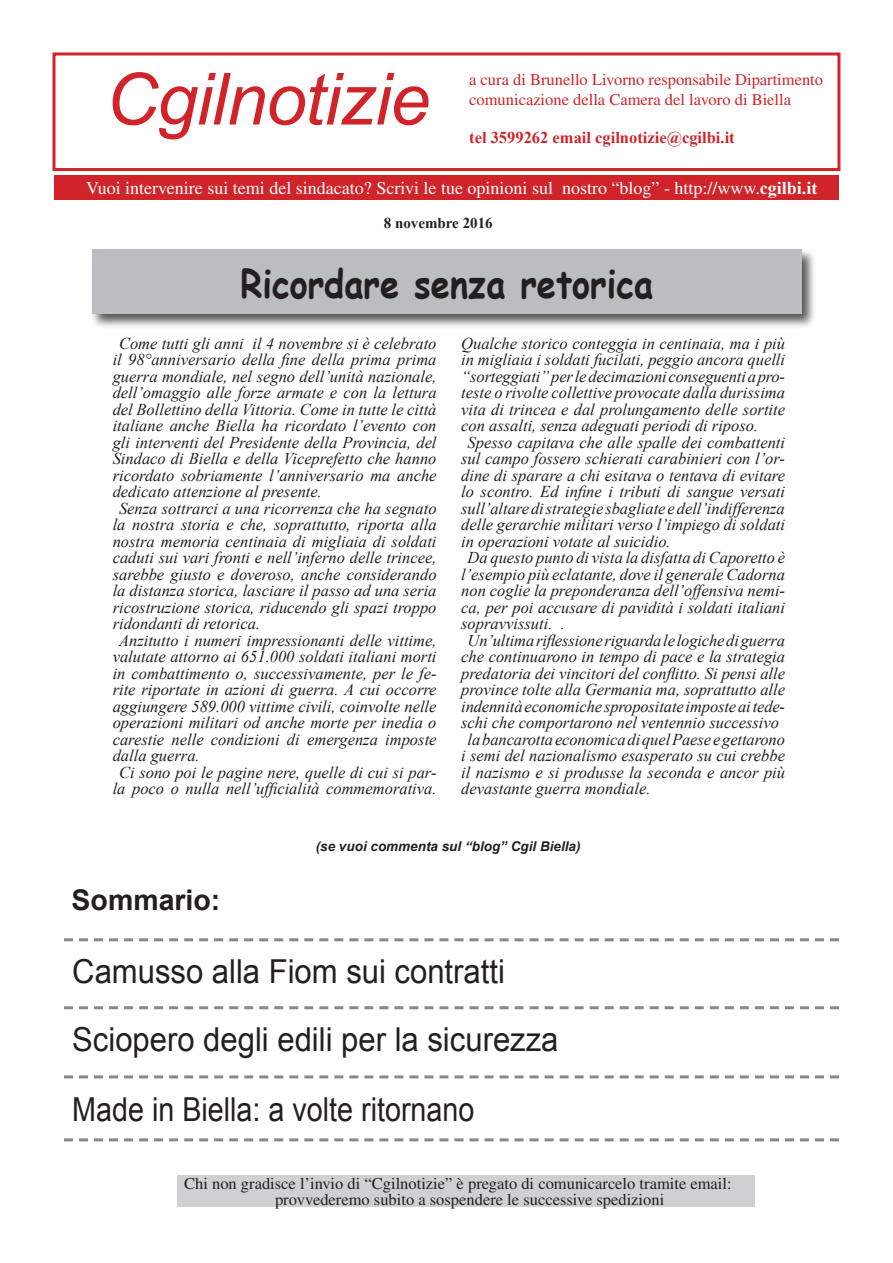
<style>
.page{position:relative;width:893px;height:1263px;background:#fff}
.page>*{position:absolute;margin:0;border:0;box-sizing:border-box;transform-origin:0 0}
.t1{font:italic 72px "Arial";letter-spacing:-.01em;color:#d1232a}
.t2{font:700 39px "Comic Sans MS";color:#231f20;scale:.88 1}
.t3{font:33px "Arial";color:#231f20;scale:.94 1}
.t4{font:33px "Arial";color:#231f20;scale:.87 1}
.t5{font:700 28.5px "Arial";color:#231f20}
.t6{font:18px "Times";color:#fff}
.t7{font:italic 16.5px "Times New Roman";color:#231f20}
.t8{font:16.5px/16.5px "Times";color:#231f20}
.t9{font:16.5px/19.8px "Times";color:#d1232a}
.t10{font:700 16.5px "Times New Roman";color:#d1232a}
.t11{font:700 15px "Times New Roman";color:#231f20}
.t12{font:italic 700 13.5px "Arial";color:#231f20}
.s1{font-family:"Times New Roman";font-weight:700}
</style>
<div class="page">
<div style="left:52px;top:52px;width:788px;height:119px;border:3px solid #d1232a"></div>
<div style="left:178px;top:1176px;width:577px;height:31px;background:#cfd0d2"></div>
<div style="left:54px;top:175px;width:785px;height:24px;background:#d1232a"></div>
<div style="left:71px;top:179px;width:761px;height:21px;background:#d1232a"></div>
<svg style="left:64px;top:1138px;width:775px;height:3px"></svg>
<svg style="left:64px;top:1006px;width:775px;height:3px"></svg>
<svg style="left:64px;top:1075px;width:775px;height:3px"></svg>
<div style="left:89px;top:247px;width:728px;height:82px;background:#231f20;opacity:.75"></div>
<div style="left:92px;top:250px;width:709px;height:64px;background:#bcbdc0"></div>
<svg style="left:64px;top:938px;width:775px;height:3px"></svg>
<h1 class="t1" style="left:106px;top:53px;width:326px">Cgilnotizie</h1>
<p class="t9" style="left:469px;top:69px;width:355px">a cura di Brunello Livorno responsabile Dipartimento comunicazione della Camera del lavoro di Biella</p>
<p class="t10" style="left:469px;top:126px;width:267px">tel 3599262 email cgilnotizie@cgilbi.it</p>
<p class="t6" style="left:86px;top:177px;width:733px">Vuoi intervenire sui temi del sindacato? Scrivi le tue opinioni sul nostro “blog” - http://www.<span class="s1">cgilbi.it</span></p>
<p class="t11" style="left:384px;top:212px;width:110px">8 novembre 2016</p>
<h2 class="t2" style="left:241px;top:255px;width:470px">Ricordare senza retorica</h2>
<p class="t7" style="left:119px;top:332px;width:319px">Come tutti gli anni il 4 novembre si è celebrato</p>
<p class="t7" style="left:113px;top:348px;width:325px">il 98°anniversario della fine della prima prima</p>
<p class="t7" style="left:113px;top:365px;width:325px">guerra mondiale, nel segno dell’unità nazionale,</p>
<p class="t7" style="left:113px;top:381px;width:325px">dell’omaggio alle forze armate e con la lettura</p>
<p class="t7" style="left:113px;top:398px;width:325px">del Bollettino della Vittoria. Come in tutte le città</p>
<p class="t7" style="left:113px;top:414px;width:325px">italiane anche Biella ha ricordato l’evento con</p>
<p class="t7" style="left:113px;top:431px;width:325px">gli interventi del Presidente della Provincia, del</p>
<p class="t7" style="left:113px;top:447px;width:325px">Sindaco di Biella e della Viceprefetto che hanno</p>
<p class="t7" style="left:113px;top:464px;width:325px">ricordato sobriamente l’anniversario ma anche</p>
<p class="t7" style="left:113px;top:480px;width:211px">dedicato attenzione al presente.</p>
<p class="t7" style="left:119px;top:497px;width:319px">Senza sottrarci a una ricorrenza che ha segnato</p>
<p class="t7" style="left:113px;top:513px;width:325px">la nostra storia e che, soprattutto, riporta alla</p>
<p class="t7" style="left:113px;top:530px;width:325px">nostra memoria centinaia di migliaia di soldati</p>
<p class="t7" style="left:113px;top:546px;width:325px">caduti sui vari fronti e nell’inferno delle trincee,</p>
<p class="t7" style="left:113px;top:563px;width:325px">sarebbe giusto e doveroso, anche considerando</p>
<p class="t7" style="left:113px;top:579px;width:325px">la distanza storica, lasciare il passo ad una seria</p>
<p class="t7" style="left:113px;top:596px;width:325px">ricostruzione storica, riducendo gli spazi troppo</p>
<p class="t7" style="left:113px;top:612px;width:149px">ridondanti di retorica.</p>
<p class="t7" style="left:119px;top:629px;width:319px">Anzitutto i numeri impressionanti delle vittime,</p>
<p class="t7" style="left:113px;top:645px;width:325px">valutate attorno ai 651.000 soldati italiani morti</p>
<p class="t7" style="left:113px;top:662px;width:325px">in combattimento o, successivamente, per le fe-</p>
<p class="t7" style="left:113px;top:678px;width:325px">rite riportate in azioni di guerra. A cui occorre</p>
<p class="t7" style="left:113px;top:695px;width:325px">aggiungere 589.000 vittime civili, coinvolte nelle</p>
<p class="t7" style="left:113px;top:711px;width:325px">operazioni militari od anche morte per inedia o</p>
<p class="t7" style="left:113px;top:728px;width:325px">carestie nelle condizioni di emergenza imposte</p>
<p class="t7" style="left:113px;top:744px;width:89px">dalla guerra.</p>
<p class="t7" style="left:119px;top:761px;width:319px">Ci sono poi le pagine nere, quelle di cui si par-</p>
<p class="t7" style="left:113px;top:777px;width:325px">la poco o nulla nell’ufficialità commemorativa.</p>
<p class="t7" style="left:461px;top:332px;width:325px">Qualche storico conteggia in centinaia, ma i più</p>
<p class="t7" style="left:461px;top:348px;width:325px">in migliaia i soldati fucilati, peggio ancora quelli</p>
<p class="t7" style="left:461px;top:365px;width:325px">“sorteggiati” per le decimazioni conseguenti a pro-</p>
<p class="t7" style="left:461px;top:381px;width:325px">teste o rivolte collettive provocate dalla durissima</p>
<p class="t7" style="left:461px;top:398px;width:325px">vita di trincea e dal prolungamento delle sortite</p>
<p class="t7" style="left:461px;top:414px;width:299px">con assalti, senza adeguati periodi di riposo.</p>
<p class="t7" style="left:468px;top:431px;width:319px">Spesso capitava che alle spalle dei combattenti</p>
<p class="t7" style="left:461px;top:447px;width:325px">sul campo fossero schierati carabinieri con l’or-</p>
<p class="t7" style="left:461px;top:464px;width:325px">dine di sparare a chi esitava o tentava di evitare</p>
<p class="t7" style="left:461px;top:480px;width:325px">lo scontro. Ed infine i tributi di sangue versati</p>
<p class="t7" style="left:461px;top:497px;width:325px">sull’altare di strategie sbagliate e dell’indifferenza</p>
<p class="t7" style="left:461px;top:513px;width:325px">delle gerarchie militari verso l’impiego di soldati</p>
<p class="t7" style="left:461px;top:530px;width:211px">in operazioni votate al suicidio.</p>
<p class="t7" style="left:468px;top:546px;width:319px">Da questo punto di vista la disfatta di Caporetto è</p>
<p class="t7" style="left:461px;top:563px;width:325px">l’esempio più eclatante, dove il generale Cadorna</p>
<p class="t7" style="left:461px;top:579px;width:325px">non coglie la preponderanza dell’offensiva nemi-</p>
<p class="t7" style="left:461px;top:596px;width:325px">ca, per poi accusare di pavidità i soldati italiani</p>
<p class="t7" style="left:461px;top:612px;width:105px">sopravvissuti. .</p>
<p class="t7" style="left:468px;top:629px;width:319px">Un’ultima riflessione riguarda le logiche di guerra</p>
<p class="t7" style="left:461px;top:645px;width:325px">che continuarono in tempo di pace e la strategia</p>
<p class="t7" style="left:461px;top:662px;width:325px">predatoria dei vincitori del conflitto. Si pensi alle</p>
<p class="t7" style="left:461px;top:678px;width:325px">province tolte alla Germania ma, soprattutto alle</p>
<p class="t7" style="left:461px;top:695px;width:325px">indennità economiche spropositate imposte ai tede-</p>
<p class="t7" style="left:461px;top:711px;width:319px">schi che comportarono nel ventennio successivo</p>
<p class="t7" style="left:468px;top:728px;width:319px">la bancarotta economica di quel Paese e gettarono</p>
<p class="t7" style="left:461px;top:744px;width:325px">i semi del nazionalismo esasperato su cui crebbe</p>
<p class="t7" style="left:461px;top:761px;width:325px">il nazismo e si produsse la seconda e ancor più</p>
<p class="t7" style="left:461px;top:777px;width:191px">devastante guerra mondiale.</p>
<h3 class="t5" style="left:72px;top:881px;width:150px">Sommario:</h3>
<p class="t12" style="left:316px;top:837px;width:266px">(se vuoi commenta sul “blog” Cgil Biella)</p>
<h3 class="t3" style="left:72px;top:950px;width:462px">Camusso alla Fiom sui contratti</h3>
<h3 class="t3" style="left:72px;top:1017px;width:519px">Sciopero degli edili per la sicurezza</h3>
<h3 class="t4" style="left:72px;top:1088px;width:464px">Made in Biella: a volte ritornano</h3>
<p class="t8" style="left:275px;top:1175px;width:458px;text-indent:-91px">Chi non gradisce l’invio di “Cgilnotizie” è pregato di comunicarcelo tramite email: provvederemo subito a sospendere le successive spedizioni</p>
</div>
